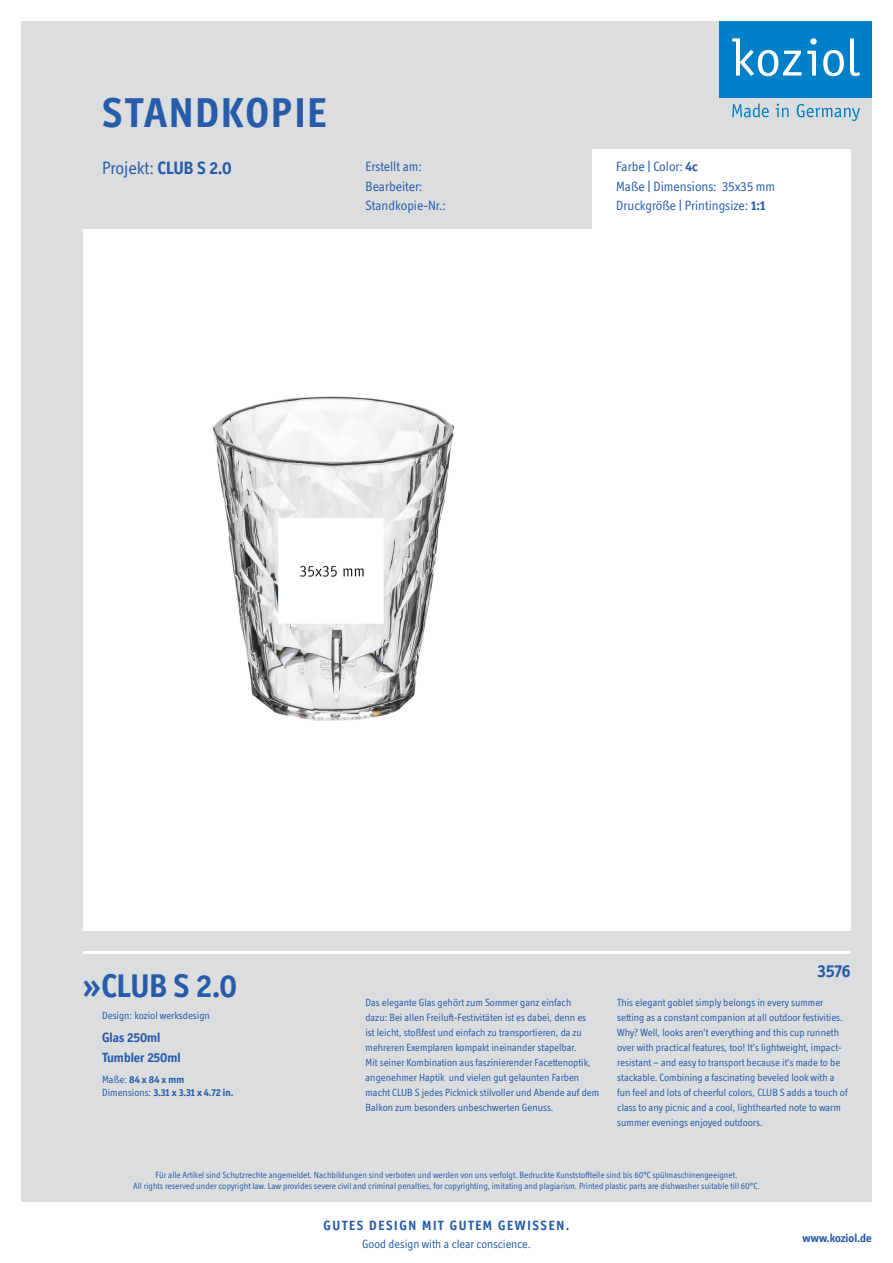
<style>
.page{position:relative;width:893px;height:1263px;background:#fff}
.page>*{position:absolute;margin:0;border:0;box-sizing:border-box;transform-origin:0 0}
.default{font:700 42px "Officina Display ITC Std";letter-spacing:.05em;color:#275caa}
.default-2{font:700 33px "Officina Display ITC Std";color:#275caa}
.default-3{font:18px "Officina Display ITC Std";color:#275caa}
.rechtsbuendig{font:700 18px "Officina Display ITC Std";color:#275caa}
._9p_Absatz13pt{font:13.5px "Officina Display ITC Std";color:#275caa}
.zentriert_12pt_absta{font:700 13.5px "Officina Display ITC Std";letter-spacing:.12em;color:#275caa}
._9p_Absatz13pt-2{font:700 13.5px "Officina Display ITC Std";color:#275caa}
.zentriert_12pt_absta-2{font:12px "Officina Display ITC Std";color:#275caa}
.rechtsbuendig-2{font:700 12px "Officina Display ITC Std";color:#275caa}
._7p_Absatz10pt__1{font:10.5px/15px "Officina Display ITC Std";color:#275caa}
.default-4{font:700 10.5px "Officina Display ITC Std";color:#275caa}
.default-5{font:10.5px "Officina Display ITC Std";color:#275caa}
.zentriert{font:9px "Officina Display ITC Std";color:#275caa}
.s1{font-weight:700}
.s2{font-weight:400}
</style>
<div class="page">
<div style="left:21px;top:21px;width:851px;height:1181px;background:#dcdddf"></div>
<svg style="left:732px;top:103px;width:37px;height:14px"></svg>
<svg style="left:776px;top:104px;width:13px;height:13px"></svg>
<svg style="left:797px;top:104px;width:63px;height:17px"></svg>
<div style="left:719px;top:21px;width:153px;height:76px;background:#0080c7"></div>
<svg style="left:807px;top:51px;width:9px;height:25px"></svg>
<svg style="left:810px;top:38px;width:7px;height:7px"></svg>
<svg style="left:823px;top:50px;width:21px;height:26px"></svg>
<svg style="left:850px;top:38px;width:10px;height:38px"></svg>
<svg style="left:732px;top:38px;width:69px;height:38px"></svg>
<div style="left:592px;top:149px;width:259px;height:85px;background:#fff"></div>
<div style="left:83px;top:230px;width:767px;height:701px;background:#fff"></div>
<hr style="left:83px;top:951px;width:767px;height:3px;background:#fff">
<img style="left:212px;top:396px;width:242px;height:325px">
<p class="default" style="left:102px;top:89px;width:226px">STANDKOPIE</p>
<p class="default-3" style="left:102px;top:158px;width:131px">Projekt: <span class="s1">CLUB S 2.0</span></p>
<p class="_9p_Absatz13pt" style="left:366px;top:159px;width:58px">Erstellt am:</p>
<p class="_9p_Absatz13pt" style="left:366px;top:178px;width:58px">Bearbeiter:</p>
<p class="_9p_Absatz13pt" style="left:366px;top:198px;width:82px">Standkopie-Nr.:</p>
<p class="_9p_Absatz13pt" style="left:616px;top:159px;width:83px">Farbe | Color: <span class="s1">4c</span></p>
<p class="_9p_Absatz13pt" style="left:616px;top:178px;width:161px">Maße | Dimensions: 35x35 mm</p>
<p class="_9p_Absatz13pt" style="left:616px;top:198px;width:151px">Druckgröße | Printingsize: <span class="s1">1:1</span></p>
<p class="default-2" style="left:83px;top:967px;width:156px">»CLUB S 2.0</p>
<p class="default-5" style="left:102px;top:1010px;width:109px">Design: koziol werksdesign</p>
<p class="_9p_Absatz13pt-2" style="left:102px;top:1030px;width:60px">Glas 250ml</p>
<p class="_9p_Absatz13pt-2" style="left:102px;top:1049px;width:80px">Tumbler 250ml</p>
<p class="default-4" style="left:102px;top:1073px;width:83px"><span class="s2">Maße:</span> 84 x 84 x mm</p>
<p class="default-4" style="left:102px;top:1086px;width:133px"><span class="s2">Dimensions:</span> 3.31 x 3.31 x 4.72 in.</p>
<p class="rechtsbuendig" style="left:818px;top:960px;width:34px">3576</p>
<p class="_7p_Absatz10pt__1" style="left:366px;top:995px;width:235px">Das elegante Glas gehört zum Sommer ganz einfach<br>dazu: Bei allen Freiluft-Festivitäten ist es dabei, denn es<br>ist leicht, stoßfest und einfach zu transportieren, da zu mehreren Exemplaren kompakt ineinander stapelbar.<br>Mit seiner Kombination aus faszinierender Facettenoptik, angenehmer Haptik und vielen gut gelaunten Farben macht CLUB S jedes Picknick stilvoller und Abende auf dem Balkon zum besonders unbeschwerten Genuss.</p>
<p class="_7p_Absatz10pt__1" style="left:617px;top:995px;width:232px">This elegant goblet simply belongs in every summer setting as a constant companion at all outdoor festivities.<br>Why? Well, looks aren’t everything and this cup runneth over with practical features, too! It’s lightweight, impact&shy;resistant – and easy to transport because it’s made to be stackable. Combining a fascinating beveled look with a fun feel and lots of cheerful colors, CLUB S adds a touch of class to any picnic and a cool, lighthearted note to warm summer evenings enjoyed outdoors.</p>
<p class="zentriert" style="left:156px;top:1170px;width:583px">Für alle Artikel sind Schutzrechte angemeldet. Nachbildungen sind verboten und werden von uns verfolgt. Bedruckte Kunststoffteile sind bis 60°C spülmaschinengeeignet.</p>
<p class="zentriert" style="left:133px;top:1181px;width:628px">All rights reserved under copyright law. Law provides severe civil and criminal penalties, for copyrighting, imitating and plagiarism. Printed plastic parts are dishwasher suitable till 60°C.</p>
<p class="zentriert_12pt_absta" style="left:323px;top:1217px;width:247px">GUTES DESIGN MIT GUTEM GEWISSEN.</p>
<p class="zentriert_12pt_absta-2" style="left:362px;top:1237px;width:170px">Good design with a clear conscience.</p>
<p class="rechtsbuendig-2" style="left:803px;top:1230px;width:71px">www.koziol.de</p>
</div>
